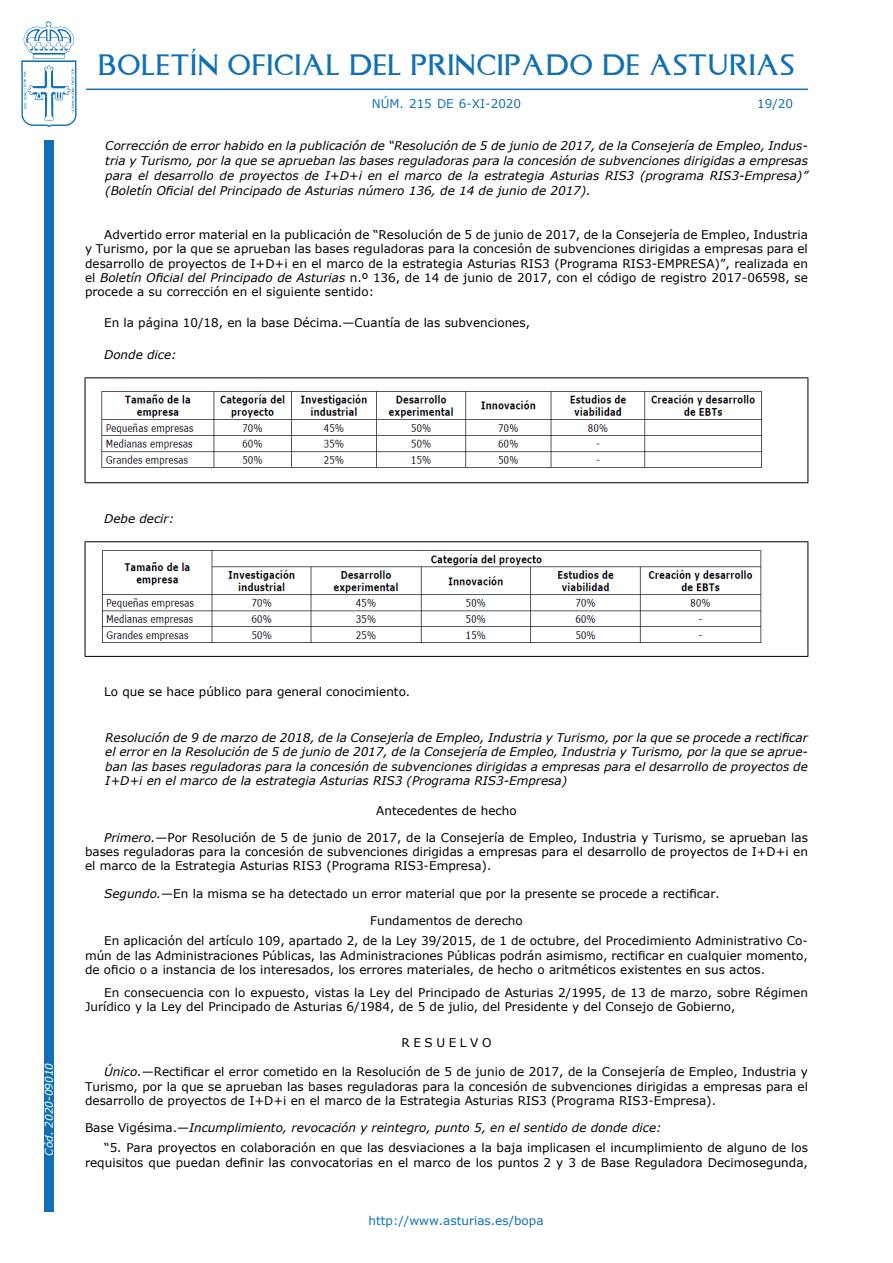
<style>
.page{position:relative;width:893px;height:1263px;background:#fff}
.page>*{position:absolute;margin:0;border:0;box-sizing:border-box;transform-origin:0 0}
.t1{font:24px "Asturica";letter-spacing:.05em;color:#1170b3}
.Parrafo{font:12px/14.2px "Verdana";color:#000;text-align:justify}
.Sangria_Francesa{font:italic 12px/15px "Verdana";color:#000;text-align:justify}
.Cursiva_-Redonda{font:12px/14.2px "Verdana";color:#000;text-align:justify}
.Redonda_-Cursiva{font:italic 12px "Verdana";color:#000}
.t2{font:12px "Verdana";color:#1170b3}
.Centro{font:12px "Verdana";color:#000}
.Parrafo-2{font:italic 12px "Verdana";color:#000}
.Versal_Doble_Espacia{font:12px "Verdana";letter-spacing:.3em;color:#000}
.t3{font:italic 10.5px "Verdana";color:#fff}
.s1{font-style:italic}
.s2{font-style:normal}
</style>
<div class="page">
<div style="left:44px;top:140px;width:10px;height:1072px;background:#1170b3"></div>
<svg style="left:21px;top:21px;width:56px;height:106px"></svg>
<hr style="left:86px;top:89px;width:722px;height:1px;background:#1170b3">
<hr style="left:85px;top:377px;width:723px;height:1px;background:#000">
<hr style="left:85px;top:482px;width:723px;height:1px;background:#000">
<hr style="left:85px;top:378px;width:1px;height:104px;background:#000">
<hr style="left:807px;top:378px;width:1px;height:104px;background:#000">
<img style="left:101px;top:391px;width:661px;height:77px">
<hr style="left:85px;top:541px;width:723px;height:1px;background:#000">
<hr style="left:85px;top:656px;width:723px;height:1px;background:#000">
<hr style="left:85px;top:542px;width:1px;height:114px;background:#000">
<hr style="left:807px;top:542px;width:1px;height:114px;background:#000">
<img style="left:102px;top:550px;width:660px;height:93px">
<h1 class="t1" style="left:98px;top:49px;width:697px">BOLETÍN OFICIAL DEL PRINCIPADO DE ASTURIAS</h1>
<p class="t2" style="left:372px;top:95px;width:151px">núm. 215 de 6-xi-2020</p>
<p class="t2" style="left:757px;top:95px;width:37px">19/20</p>
<p class="Sangria_Francesa" style="left:105px;top:138px;width:704px">Corrección de error habido en la publicación de “Resolución de 5 de junio de 2017, de la Consejería de Empleo, Indus&shy;tria y Turismo, por la que se aprueban las bases reguladoras para la concesión de subvenciones dirigidas a empresas para el desarrollo de proyectos de I+D+i en el marco de la estrategia Asturias RIS3 (programa RIS3-Empresa)” (Boletín Oficial del Principado de Asturias número 136, de 14 de junio de 2017).</p>
<p class="Parrafo" style="left:85px;top:227px;width:724px;text-indent:19px">Advertido error material en la publicación de “Resolución de 5 de junio de 2017, de la Consejería de Empleo, Industria y Turismo, por la que se aprueban las bases reguladoras para la concesión de subvenciones dirigidas a empresas para el desarrollo de proyectos de I+D+i en el marco de la estrategia Asturias RIS3 (Programa RIS3-EMPRESA)”, realizada en el <span class="s1">Boletín Oficial del Principado de Asturias</span> n.º 136, de 14 de junio de 2017, con el código de registro 2017-06598, se procede a su corrección en el siguiente sentido:</p>
<p class="Parrafo" style="left:104px;top:316px;width:427px">En la página 10/18, en la base Décima.—Cuantía de las subvenciones,</p>
<p class="Parrafo-2" style="left:104px;top:346px;width:74px">Donde dice:</p>
<p class="Parrafo-2" style="left:104px;top:510px;width:71px">Debe decir:</p>
<p class="t3" style="left:42px;top:1155px;width:94px;rotate:-90deg">Cód. 2020-09010</p>
<p class="Parrafo" style="left:104px;top:685px;width:308px">Lo que se hace público para general conocimiento.</p>
<p class="Sangria_Francesa" style="left:105px;top:730px;width:704px;line-height:14.4px">Resolución de 9 de marzo de 2018, de la Consejería de Empleo, Industria y Turismo, por la que se procede a rectificar el error en la Resolución de 5 de junio de 2017, de la Consejería de Empleo, Industria y Turismo, por la que se aprue&shy;ban las bases reguladoras para la concesión de subvenciones dirigidas a empresas para el desarrollo de proyectos de I+D+i en el marco de la estrategia Asturias RIS3 (Programa RIS3-Empresa)</p>
<p class="Centro" style="left:376px;top:802px;width:142px">Antecedentes de hecho</p>
<p class="Cursiva_-Redonda" style="left:85px;top:830px;width:724px;text-indent:19px"><span class="s1">Primero.</span>—Por Resolución de 5 de junio de 2017, de la Consejería de Empleo, Industria y Turismo, se aprueban las bases reguladoras para la concesión de subvenciones dirigidas a empresas para el desarrollo de proyectos de I+D+i en el marco de la Estrategia Asturias RIS3 (Programa RIS3-Empresa).</p>
<p class="Cursiva_-Redonda" style="left:104px;top:886px;width:617px"><span class="s1">Segundo.</span>—En la misma se ha detectado un error material que por la presente se procede a rectificar.</p>
<p class="Centro" style="left:370px;top:912px;width:154px">Fundamentos de derecho</p>
<p class="Parrafo" style="left:85px;top:934px;width:724px;text-indent:19px">En aplicación del artículo 109, apartado 2, de la Ley 39/2015, de 1 de octubre, del Procedimiento Administrativo Co&shy;mún de las Administraciones Públicas, las Administraciones Públicas podrán asimismo, rectificar en cualquier momento, de oficio o a instancia de los interesados, los errores materiales, de hecho o aritméticos existentes en sus actos.</p>
<p class="Parrafo" style="left:85px;top:985px;width:724px;text-indent:19px">En consecuencia con lo expuesto, vistas la Ley del Principado de Asturias 2/1995, de 13 de marzo, sobre Régimen<br>Jurídico y la Ley del Principado de Asturias 6/1984, de 5 de julio, del Presidente y del Consejo de Gobierno,</p>
<p class="Versal_Doble_Espacia" style="left:401px;top:1034px;width:92px">RESUELVO</p>
<p class="Cursiva_-Redonda" style="left:85px;top:1065px;width:724px;text-indent:19px"><span class="s1">Único.</span>—Rectificar el error cometido en la Resolución de 5 de junio de 2017, de la Consejería de Empleo, Industria y Turismo, por la que se aprueban las bases reguladoras para la concesión de subvenciones dirigidas a empresas para el desarrollo de proyectos de I+D+i en el marco de la Estrategia Asturias RIS3 (Programa RIS3-Empresa).</p>
<p class="Redonda_-Cursiva" style="left:85px;top:1119px;width:578px"><span class="s2">Base Vigésima.—</span>Incumplimiento, revocación y reintegro, punto 5, en el sentido de donde dice:</p>
<p class="Parrafo" style="left:85px;top:1141px;width:724px;text-align:right">“5. Para proyectos en colaboración en que las desviaciones a la baja implicasen el incumplimiento de alguno de los requisitos que puedan definir las convocatorias en el marco de los puntos 2 y 3 de Base Reguladora Decimosegunda,</p>
<p class="t2" style="left:369px;top:1212px;width:177px">http://www.asturias.es/bopa</p>
</div>
